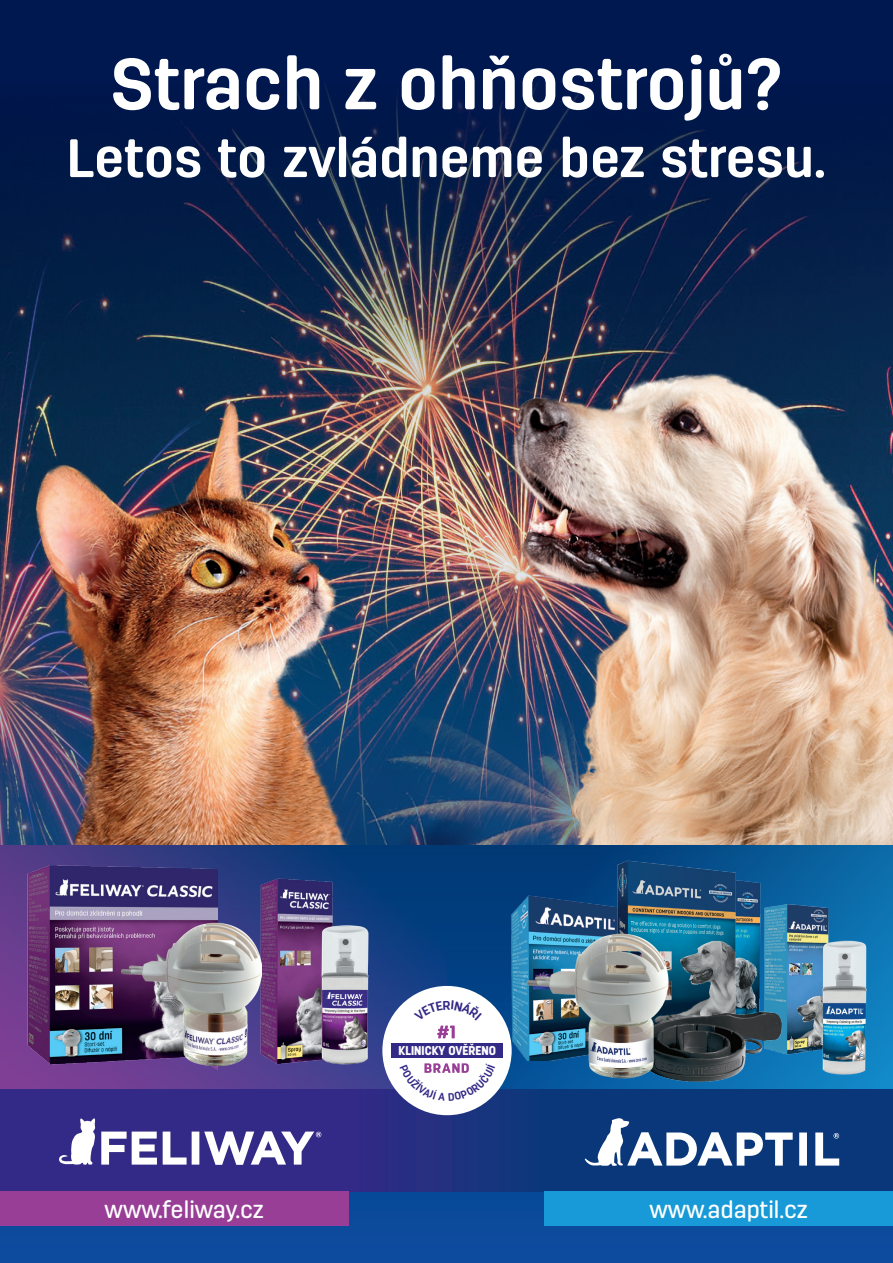
<style>
.page{position:relative;width:893px;height:1263px;background:#001850}
.page>*{position:absolute;margin:0;border:0;box-sizing:border-box;transform-origin:0 0}
.t1{font:700 72px "Antartida Rounded";color:#fff}
.t2{font:700 54px "Antartida Rounded";color:#fff}
.t3{font:500 23.55px "Antartida Rounded";color:#fff}
.t4{font:900 12.75px "Antartida Rounded";color:#fff;scale:.88 1}
</style>
<div class="page">
<img style="left:0;top:88px;width:893px;height:434px">
<img style="left:0;top:522px;width:493px;height:323px">
<img style="left:26px;top:398px;width:448px;height:447px">
<img style="left:493px;top:370px;width:400px;height:475px">
<div style="left:0;top:845px;width:893px;height:418px;background:#0d4b9d"></div>
<svg style="left:0;top:845px;width:446px;height:245px;background:#303d85"></svg>
<svg style="left:456px;top:845px;width:437px;height:245px;background:#065291"></svg>
<img style="left:812px;top:898px;width:24px;height:33px">
<img style="left:506px;top:893px;width:93px;height:167px">
<img style="left:24px;top:829px;width:194px;height:245px">
<img style="left:259px;top:871px;width:78px;height:199px">
<img style="left:753px;top:849px;width:59px;height:211px">
<img style="left:599px;top:840px;width:154px;height:151px">
<img style="left:680px;top:991px;width:108px;height:99px">
<img style="left:806px;top:931px;width:75px;height:155px">
<img style="left:523px;top:908px;width:157px;height:182px">
<div style="left:0;top:1090px;width:893px;height:102px;background:linear-gradient(to right,#3d2689,#013b76)"></div>
<svg style="left:585px;top:1118px;width:254px;height:48px;background:#5d7ba6"></svg>
<div style="left:544px;top:1192px;width:349px;height:34px;background:#179ad7"></div>
<svg style="left:59px;top:1118px;width:262px;height:47px;background:#7c75b1"></svg>
<div style="left:0;top:1192px;width:349px;height:34px;background:#983e97"></div>
<div style="left:382px;top:986px;width:130px;height:129px;background:#fff;border-radius:50%"></div>
<div style="left:392px;top:1043px;width:111px;height:15px;background:#332986"></div>
<img style="left:320px;top:922px;width:52px;height:145px">
<img style="left:121px;top:920px;width:141px;height:145px">
<svg style="left:400px;top:1063px;width:95px;height:38px"></svg>
<svg style="left:437px;top:1025px;width:18px;height:13px"></svg>
<h1 class="t1" style="left:110px;top:44px;width:675px">Strach z ohňostrojů?</h1>
<h2 class="t2" style="left:67px;top:128px;width:760px">Letos to zvládneme bez stresu.</h2>
<p class="t4" style="left:399px;top:1043px;width:112px">KLINICKY OVĚŘENO</p>
<p class="t3" style="left:105px;top:1196px;width:161px">www.feliway.cz</p>
<p class="t3" style="left:649px;top:1196px;width:160px">www.adaptil.cz</p>
</div>
